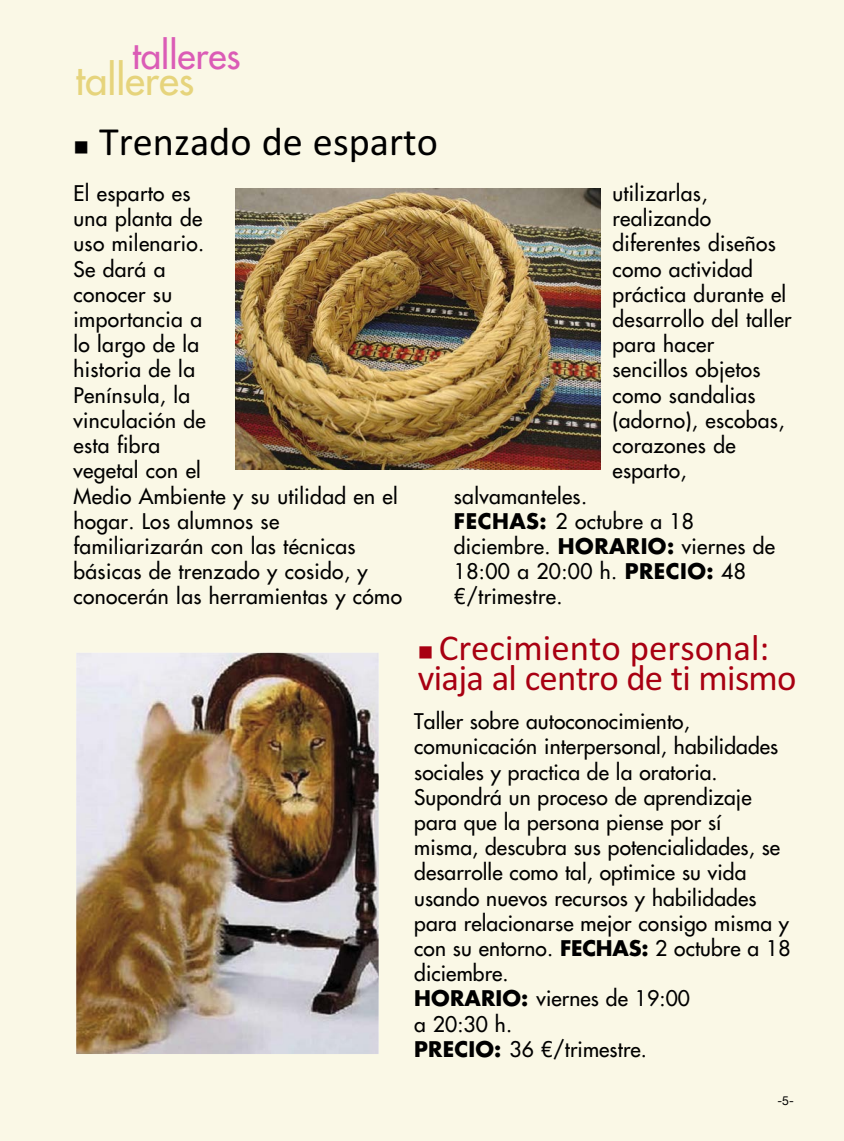
<style>
.page{position:relative;width:844px;height:1141px;background:#fff}
.page>*{position:absolute;margin:0;border:0;box-sizing:border-box;transform-origin:0 0}
.t1{font:40.25px "Calibri";color:#000}
.t2{font:500 40.25px "Futura Std";color:#e6d47c}
.t3{font:36.75px/29.8px "Calibri";color:#a80012}
.t4{font:500 36.75px "Futura Std";color:#db5cb6}
.t5{font:500 21px/25.2px "Futura Std";letter-spacing:.015em;color:#000}
.t6{font:12.25px "Helvetica Neue";color:#000}
.s1{font-weight:700}
</style>
<div class="page">
<div style="left:0;top:0;width:843px;height:1141px;background:#faf8e6"></div>
<img style="left:235px;top:189px;width:365px;height:281px">
<img style="left:76px;top:653px;width:302px;height:401px">
<h2 class="t4" style="left:132px;top:38px;width:110px">talleres</h2>
<h1 class="t2" style="left:75px;top:62px;width:120px">talleres</h1>
<h1 class="t1" style="left:73px;top:128px;width:366px">■ Trenzado de esparto</h1>
<p class="t5" style="left:73px;top:182px;width:330px">El esparto es<br>una planta de<br>uso milenario.<br>Se dará a<br>conocer su<br>importancia a<br>lo largo de la<br>historia de la<br>Península, la<br>vinculación de<br>esta fibra<br>vegetal con el<br>Medio Ambiente y su utilidad en el hogar. Los alumnos se familiarizarán con las técnicas básicas de trenzado y cosido, y conocerán las herramientas y cómo</p>
<p class="t5" style="left:612px;top:182px;width:181px">utilizarlas, realizando diferentes diseños como actividad práctica durante el desarrollo del taller para hacer sencillos objetos como sandalias (adorno), escobas, corazones de esparto,</p>
<p class="t5" style="left:453px;top:485px;width:323px">salvamanteles.<br><span class="s1">FECHAS:</span> 2 octubre a 18 diciembre. <span class="s1">HORARIO:</span> viernes de<br>18:00 a 20:00 h. <span class="s1">PRECIO:</span> 48 €/trimestre.</p>
<h2 class="t3" style="left:418px;top:636px;width:380px">■ Crecimiento personal: viaja al centro de ti mismo</h2>
<p class="t5" style="left:414px;top:710px;width:378px">Taller sobre autoconocimiento, comunicación interpersonal, habilidades sociales y practica de la oratoria.<br>Supondrá un proceso de aprendizaje para que la persona piense por sí misma, descubra sus potencialidades, se desarrolle como tal, optimice su vida usando nuevos recursos y habilidades para relacionarse mejor consigo misma y con su entorno. <span class="s1">FECHAS:</span> 2 octubre a 18 diciembre.<br><span class="s1">HORARIO:</span> viernes de 19:00<br>a 20:30 h.<br><span class="s1">PRECIO:</span> 36 €/trimestre.</p>
<p class="t6" style="left:777px;top:1092px;width:18px">-5-</p>
</div>
